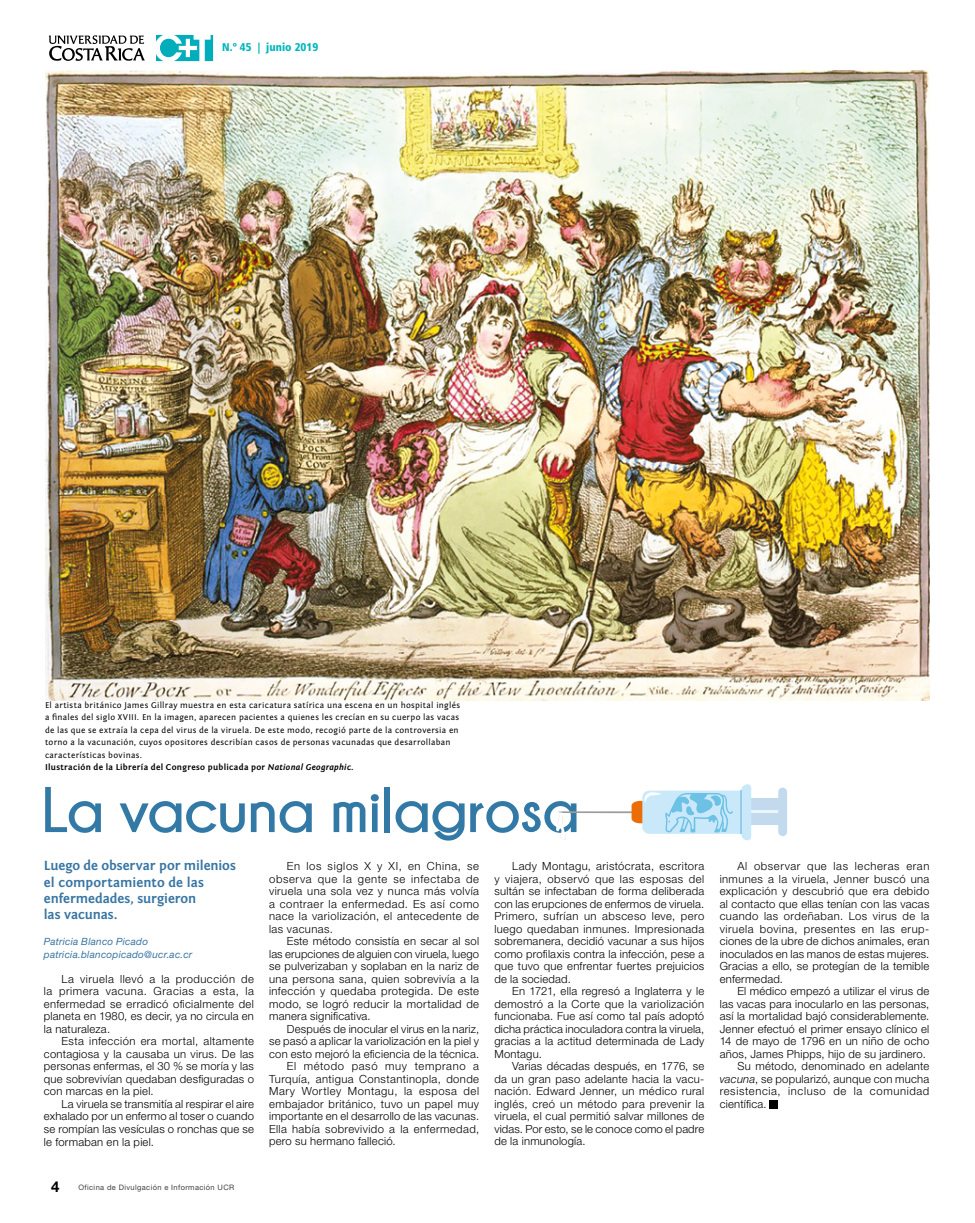
<style>
.page{position:relative;width:975px;height:1223px;background:#fff}
.page>*{position:absolute;margin:0;border:0;box-sizing:border-box;transform-origin:0 0}
.t1{font:700 64.12px "Champagne&Limousines";letter-spacing:-.005em;color:#3279a6}
.t2{font:700 15px "Helvetica Neue LT Std";color:#000}
.t3{font:700 13.75px/16.2px "Fontin Sans";letter-spacing:-.005em;color:#3875a2}
.t4{font:300 11.25px/12.5px "Helvetica Neue LT Std";letter-spacing:.02em;color:#000;text-align:justify}
.t5{font:300 11.25px "Helvetica Neue LT Std";letter-spacing:.055em;color:#000}
.t6{font:300 11.25px "Helvetica Neue LT Std";letter-spacing:.04em;color:#000}
.t7{font:300 11.25px "Helvetica Neue LT Std";letter-spacing:.05em;color:#000}
.t8{font:900 condensed 11.25px "Frutiger LT Std";letter-spacing:.005em;color:#00b6bd}
.t9{font:italic 10px/12.5px "Helvetica Neue LT Std";letter-spacing:.02em;color:#3875a2}
.t10{font:8.75px/12.5px "Fontin Sans";letter-spacing:.03em;color:#000}
.t11{font:7.5px "Helvetica Neue LT Std";letter-spacing:.05em;color:#414042}
.s1{font-weight:700}
.s2{font-weight:700;font-style:italic}
.s3{font-style:italic}
</style>
<div class="page">
<svg style="left:156px;top:35px;width:43px;height:26px"></svg>
<svg style="left:205px;top:35px;width:8px;height:26px"></svg>
<svg style="left:49px;top:35px;width:96px;height:26px"></svg>
<div style="left:768px;top:1099px;width:9px;height:9px;background:#000"></div>
<img style="left:45px;top:70px;width:884px;height:630px">
<div style="left:733px;top:798px;width:48px;height:27px;background:#c2d9ee"></div>
<hr style="left:733px;top:810px;width:48px;height:3px;background:#eaf6fe">
<div style="left:778px;top:787px;width:9px;height:49px;background:#c2d9ee;border-radius:4px"></div>
<svg style="left:558px;top:784px;width:193px;height:56px"></svg>
<p class="t8" style="left:222px;top:40px;width:98px">N.º 45 | junio 2019</p>
<p class="t10" style="left:45px;top:699px;width:417px">El artista británico James Gillray muestra en esta caricatura satírica una escena en un hospital inglés a finales del siglo XVIII. En la imagen, aparecen pacientes a quienes les crecían en su cuerpo las vacas de las que se extraía la cepa del virus de la viruela. De este modo, recogió parte de la controversia en torno a la vacunación, cuyos opositores describían casos de personas vacunadas que desarrollaban características bovinas.<br><span class="s1">Ilustración de la Librería del Congreso publicada por</span> <span class="s2">National Geographic.</span></p>
<h1 class="t1" style="left:42px;top:774px;width:539px">La vacuna milagrosa</h1>
<p class="t3" style="left:44px;top:858px;width:193px">Luego de observar por milenios el comportamiento de las enfermedades, surgieron<br>las vacunas.</p>
<p class="t9" style="left:44px;top:935px;width:150px">Patricia Blanco Picado patricia.blancopicado@ucr.ac.cr</p>
<p class="t4" style="left:44px;top:972px;width:212px;text-indent:18px">La viruela llevó a la producción de la primera vacuna. Gracias a esta, la enfermedad se erradicó oficialmente del planeta en 1980, es decir, ya no circula en la naturaleza.</p>
<p class="t4" style="left:44px;top:1035px;width:212px;text-indent:18px">Esta infección era mortal, altamente contagiosa y la causaba un virus. De las personas enfermas, el 30 % se moría y las que sobrevivían quedaban desfiguradas o con marcas en la piel.</p>
<p class="t4" style="left:44px;top:1097px;width:212px;text-indent:18px">La viruela se transmitía al respirar el aire exhalado por un enfermo al toser o cuando se rompían las vesículas o ronchas que se le formaban en la piel.</p>
<h2 class="t2" style="left:51px;top:1177px;width:10px">4</h2>
<p class="t11" style="left:78px;top:1182px;width:157px">Oficina de Divulgación e Información UCR</p>
<p class="t4" style="left:269px;top:860px;width:211px;text-indent:18px">En los siglos X y XI, en China, se observa que la gente se infectaba de viruela una sola vez y nunca más volvía a contraer la enfermedad. Es así como nace la variolización, el antecedente de las vacunas.</p>
<p class="t4" style="left:269px;top:934px;width:211px;text-indent:18px">Este método consistía en secar al sol las erupciones de alguien con viruela, luego se pulverizaban y soplaban en la nariz de una persona sana, quien sobrevivía a la infección y quedaba protegida. De este modo, se logró reducir la mortalidad de manera significativa.</p>
<p class="t4" style="left:287px;top:1022px;width:194px">Después de inocular el virus en la nariz,</p>
<p class="t4" style="left:269px;top:1034px;width:211px">se pasó a aplicar la variolización en la piel y</p>
<p class="t4" style="left:269px;top:1047px;width:211px">con esto mejoró la eficiencia de la técnica.</p>
<p class="t5" style="left:287px;top:1059px;width:194px">El método pasó muy temprano a</p>
<p class="t6" style="left:269px;top:1072px;width:211px">Turquía, antigua Constantinopla, donde</p>
<p class="t7" style="left:269px;top:1084px;width:211px">Mary Wortley Montagu, la esposa del</p>
<p class="t4" style="left:269px;top:1097px;width:211px">embajador británico, tuvo un papel muy</p>
<p class="t4" style="left:269px;top:1109px;width:211px">importante en el desarrollo de las vacunas.</p>
<p class="t4" style="left:269px;top:1122px;width:211px">Ella había sobrevivido a la enfermedad,</p>
<p class="t4" style="left:269px;top:1134px;width:128px">pero su hermano falleció.</p>
<p class="t4" style="left:494px;top:859px;width:211px;text-indent:18px">Lady Montagu, aristócrata, escritora y viajera, observó que las esposas del sultán se infectaban de forma deliberada con las erupciones de enfermos de viruela.<br>Primero, sufrían un absceso leve, pero luego quedaban inmunes. Impresionada sobremanera, decidió vacunar a sus hijos como profilaxis contra la infección, pese a que tuvo que enfrentar fuertes prejuicios de la sociedad.</p>
<p class="t4" style="left:494px;top:984px;width:211px;text-indent:18px">En 1721, ella regresó a Inglaterra y le demostró a la Corte que la variolización funcionaba. Fue así como tal país adoptó dicha práctica inoculadora contra la viruela, gracias a la actitud determinada de Lady Montagu.</p>
<p class="t4" style="left:494px;top:1059px;width:211px;text-indent:18px">Varias décadas después, en 1776, se da un gran paso adelante hacia la vacu&shy;nación. Edward Jenner, un médico rural inglés, creó un método para prevenir la viruela, el cual permitió salvar millones de vidas. Por esto, se le conoce como el padre de la inmunología.</p>
<p class="t4" style="left:719px;top:859px;width:211px;text-indent:18px">Al observar que las lecheras eran inmunes a la viruela, Jenner buscó una explicación y descubrió que era debido al contacto que ellas tenían con las vacas cuando las ordeñaban. Los virus de la viruela bovina, presentes en las erup&shy;ciones de la ubre de dichos animales, eran inoculados en las manos de estas mujeres.<br>Gracias a ello, se protegían de la temible enfermedad.</p>
<p class="t4" style="left:737px;top:984px;width:193px">El médico empezó a utilizar el virus de</p>
<p class="t4" style="left:719px;top:997px;width:211px">las vacas para inocularlo en las personas,</p>
<p class="t4" style="left:719px;top:1009px;width:211px">así la mortalidad bajó considerablemente.</p>
<p class="t4" style="left:719px;top:1022px;width:211px">Jenner efectuó el primer ensayo clínico el</p>
<p class="t4" style="left:719px;top:1034px;width:211px">14 de mayo de 1796 en un niño de ocho</p>
<p class="t4" style="left:719px;top:1047px;width:207px">años, James Phipps, hijo de su jardinero.</p>
<p class="t4" style="left:737px;top:1059px;width:193px">Su método, denominado en adelante</p>
<p class="t4" style="left:719px;top:1072px;width:211px"><span class="s3">vacuna</span>, se popularizó, aunque con mucha</p>
<p class="t5" style="left:719px;top:1084px;width:211px">resistencia, incluso de la comunidad</p>
<p class="t4" style="left:719px;top:1097px;width:48px">científica.</p>
</div>
